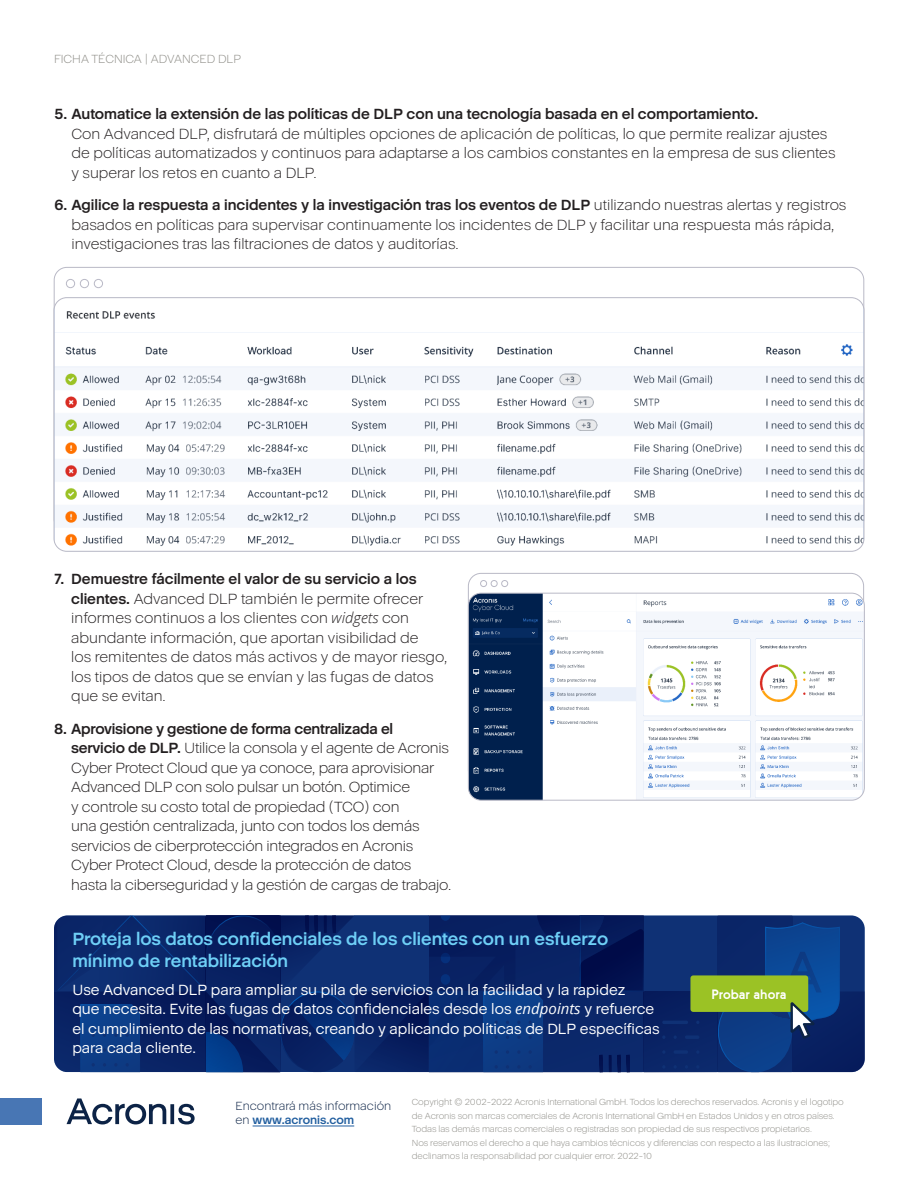
<style>
.page{position:relative;width:918px;height:1188px;background:#fff}
.page>*{position:absolute;margin:0;border:0;box-sizing:border-box;transform-origin:0 0}
.t1{font:700 18px/21.6px "Acronis Cyber";color:#6ecff6}
.t2{font:300 15px/19.5px "Acronis Cyber";color:#231f20}
.t3{font:15px/19.5px "Acronis Cyber";color:#fff}
.t4{font:700 15px "Acronis Cyber";color:#231f20}
.t5{font:700 13.5px "Acronis";color:#fff}
.t6{font:300 12px/14.4px "Acronis Cyber";color:#0c2346}
.t7{font:300 12px "Acronis Cyber";color:#8f8e88}
.t8{font:300 9px/13.5px "Acronis Cyber";letter-spacing:-.01em;color:#8f8e88}
.s1{font-weight:700}
.s2{font-family:"Open Sans";font-style:italic}
.s3{font-weight:700;color:#215e9f}
</style>
<div class="page">
<div style="left:644px;top:915px;width:74px;height:76px;background:#0f3175"></div>
<div style="left:644px;top:991px;width:74px;height:81px;background:#092465"></div>
<hr style="left:662px;top:1021px;width:26px;height:3px;background:#0f3175;border-radius:2px">
<hr style="left:685px;top:1035px;width:14px;height:4px;background:#0f3175;border-radius:2px">
<hr style="left:674px;top:1050px;width:14px;height:4px;background:#0f3175;border-radius:2px">
<svg style="left:54px;top:915px;width:590px;height:157px;background:#092769"></svg>
<hr style="left:253px;top:1126px;width:101px;height:1px;background:#215e9f">
<div style="left:0;top:1098px;width:41px;height:26px;background:#4876b4"></div>
<svg style="left:67px;top:1098px;width:128px;height:26px"></svg>
<div style="left:690px;top:975px;width:118px;height:37px;background:#9bc225;border-radius:3px"></div>
<svg style="left:718px;top:915px;width:147px;height:157px;background:#234b70"></svg>
<div style="left:66px;top:279px;width:9px;height:9px;border:1px solid #b9b9c6;border-radius:50%"></div>
<div style="left:80px;top:279px;width:9px;height:9px;border:1px solid #b9b9c6;border-radius:50%"></div>
<div style="left:94px;top:279px;width:9px;height:9px;border:1px solid #b9b9c6;border-radius:50%"></div>
<img style="left:54px;top:298px;width:810px;height:253px">
<div style="left:54px;top:297px;width:810px;height:255px;border:1px solid #b9b9c6;border-radius:13px"></div>
<div style="left:480px;top:580px;width:7px;height:7px;border:1px solid #b9b9c6;border-radius:50%"></div>
<div style="left:491px;top:580px;width:7px;height:7px;border:1px solid #b9b9c6;border-radius:50%"></div>
<div style="left:501px;top:580px;width:7px;height:7px;border:1px solid #b9b9c6;border-radius:50%"></div>
<img style="left:468px;top:593px;width:396px;height:206px">
<div style="left:468px;top:593px;width:397px;height:208px;border:1px solid #b9b9c6;border-radius:13px"></div>
<p class="t7" style="left:54px;top:52px;width:189px">FICHA TÉCNICA | ADVANCED DLP</p>
<p class="t4" style="left:54px;top:105px;width:705px">5. Automatice la extensión de las políticas de DLP con una tecnología basada en el comportamiento.</p>
<p class="t2" style="left:71px;top:124px;width:766px">Con Advanced DLP, disfrutará de múltiples opciones de aplicación de políticas, lo que permite realizar ajustes de políticas automatizados y continuos para adaptarse a los cambios constantes en la empresa de sus clientes y superar los retos en cuanto a DLP.</p>
<p class="t2" style="left:71px;top:195px;width:777px;text-indent:-17px"><span class="s1">6. Agilice la respuesta a incidentes y la investigación tras los eventos de DLP</span> utilizando nuestras alertas y registros basados en políticas para supervisar continuamente los incidentes de DLP y facilitar una respuesta más rápida, investigaciones tras las filtraciones de datos y auditorías.</p>
<p class="t2" style="left:71px;top:570px;width:378px;text-indent:-17px"><span class="s1">7. Demuestre fácilmente el valor de su servicio a los clientes.</span> Advanced DLP también le permite ofrecer informes continuos a los clientes con <span class="s2">widgets</span> con abundante información, que aportan visibilidad de<br>los remitentes de datos más activos y de mayor riesgo, los tipos de datos que se envían y las fugas de datos que se evitan.</p>
<p class="t2" style="left:71px;top:719px;width:382px;text-indent:-17px"><span class="s1">8. Aprovisione y gestione de forma centralizada el<br>servicio de DLP.</span> Utilice la consola y el agente de Acronis Cyber Protect Cloud que ya conoce, para aprovisionar Advanced DLP con solo pulsar un botón. Optimice<br>y controle su costo total de propiedad (TCO) con<br>una gestión centralizada, junto con todos los demás servicios de ciberprotección integrados en Acronis Cyber Protect Cloud, desde la protección de datos hasta la ciberseguridad y la gestión de cargas de trabajo.</p>
<p class="t1" style="left:72px;top:928px;width:537px">Proteja los datos confidenciales de los clientes con un esfuerzo mínimo de rentabilización</p>
<p class="t3" style="left:72px;top:980px;width:589px">Use Advanced DLP para ampliar su pila de servicios con la facilidad y la rapidez<br>que necesita. Evite las fugas de datos confidenciales desde los <span class="s2">endpoints</span> y refuerce el cumplimiento de las normativas, creando y aplicando políticas de DLP específicas para cada cliente.</p>
<p class="t5" style="left:711px;top:986px;width:77px">Probar ahora</p>
<p class="t6" style="left:236px;top:1099px;width:157px">Encontrará más información en <span class="s3">www.acronis.com</span></p>
<p class="t8" style="left:412px;top:1096px;width:433px">Copyright © 2002-2022 Acronis International GmbH. Todos los derechos reservados. Acronis y el logotipo de Acronis son marcas comerciales de Acronis International GmbH en Estados Unidos y en otros países.<br>Todas las demás marcas comerciales o registradas son propiedad de sus respectivos propietarios.<br>Nos reservamos el derecho a que haya cambios técnicos y diferencias con respecto a las ilustraciones; declinamos la responsabilidad por cualquier error. 2022-10</p>
</div>
